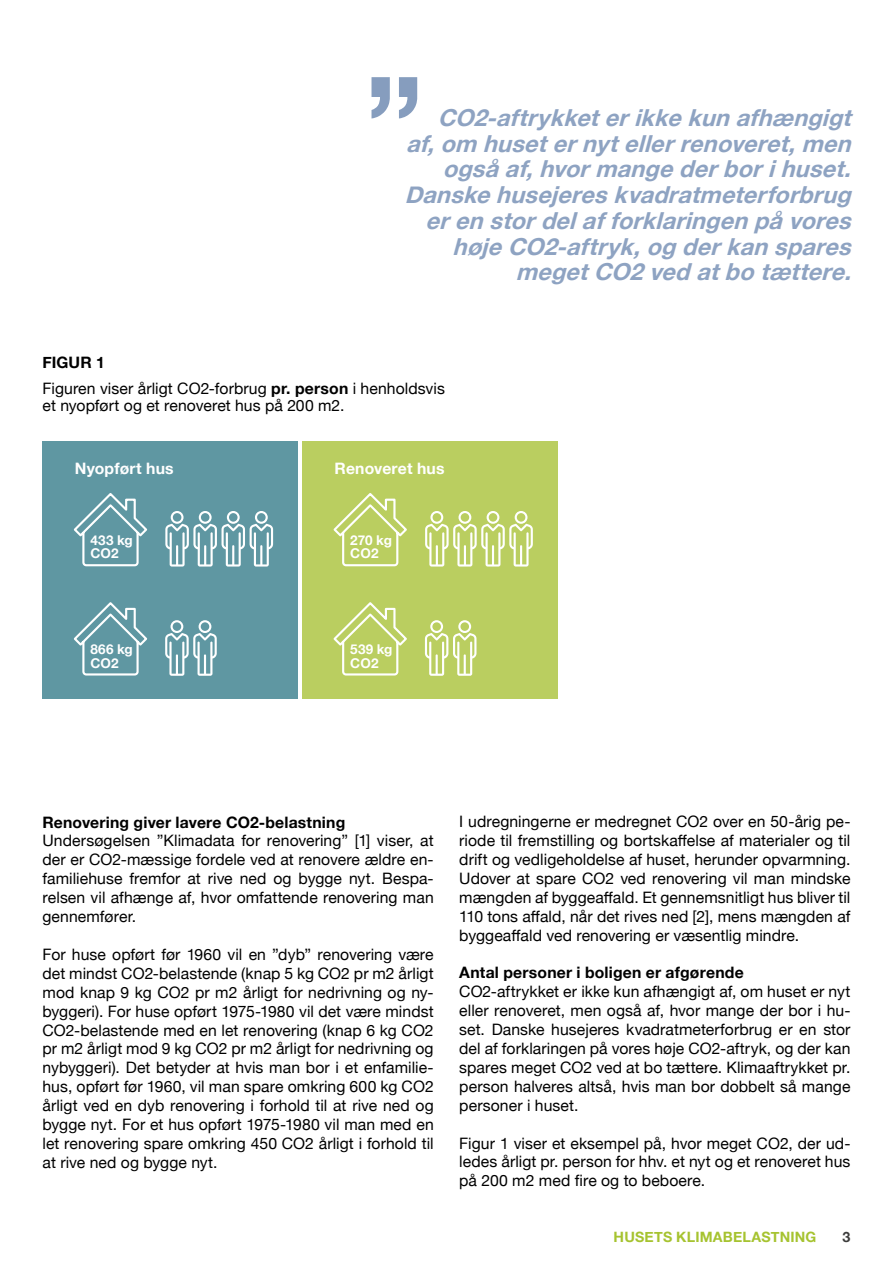
<style>
.page{position:relative;width:893px;height:1263px;background:#fff}
.page>*{position:absolute;margin:0;border:0;box-sizing:border-box;transform-origin:0 0}
.t1{font:700 128.7px "Helvetica Neue";color:#869dbe}
.t2{font:italic 700 23.4px/25.8px "Helvetica Neue";color:#8ea3c2;text-align:right}
.t3{font:15.75px/18.9px "Helvetica Neue";letter-spacing:.005em;color:#000;text-align:justify}
.t4{font:700 15.75px "Helvetica Neue";letter-spacing:.01em;color:#000}
.t5{font:700 15.75px "Helvetica Neue";letter-spacing:.01em;color:#fff}
.t6{font:700 14.25px "Helvetica Neue";letter-spacing:.015em;color:#a6c330}
.t7{font:700 14.25px "Helvetica Neue";color:#3c3c3b}
.t8{font:700 13.5px/13.5px "Helvetica Neue";letter-spacing:.01em;color:#fff}
.s1{font-weight:700}
</style>
<div class="page">
<div style="left:302px;top:441px;width:255px;height:89px;background:#bace60"></div>
<div style="left:302px;top:530px;width:255px;height:169px;background:#bace60"></div>
<svg style="left:333px;top:602px;width:74px;height:74px"></svg>
<svg style="left:333px;top:493px;width:74px;height:74px"></svg>
<svg style="left:425px;top:620px;width:52px;height:56px"></svg>
<svg style="left:425px;top:511px;width:108px;height:55px"></svg>
<div style="left:43px;top:441px;width:255px;height:89px;background:#5f97a2"></div>
<div style="left:43px;top:530px;width:255px;height:169px;background:#5f97a2"></div>
<svg style="left:74px;top:602px;width:74px;height:74px"></svg>
<svg style="left:73px;top:493px;width:75px;height:74px"></svg>
<svg style="left:165px;top:620px;width:52px;height:56px"></svg>
<svg style="left:165px;top:511px;width:109px;height:55px"></svg>
<p class="t4" style="left:43px;top:350px;width:64px">FIGUR 1</p>
<h1 class="t1" style="left:365px;top:22px;width:61px">”</h1>
<p class="t2" style="left:405px;top:105px;width:457px">CO2-aftrykketerikkekunafhængigt af,om huseternytellerrenoveret,men ogsåaf,hvormangederborihuset.<br>Danskehusejereskvadratmeterforbrug erenstordelafforklaringenpåvores højeCO2-aftryk,ogderkanspares megetCO2vedatbotættere.</p>
<p class="t3" style="left:43px;top:381px;width:404px;line-height:16.5px">Figuren viser årligt CO2-forbrug <span class="s1">pr. person</span> i henholdsvis et nyopført og et renoveret hus på 200 m2.</p>
<p class="t5" style="left:75px;top:456px;width:100px">Nyopført hus</p>
<p class="t5" style="left:335px;top:456px;width:112px">Renoveret hus</p>
<p class="t8" style="left:90px;top:533px;width:44px">433 kg<br>CO2</p>
<p class="t8" style="left:350px;top:533px;width:43px">270 kg<br>CO2</p>
<p class="t8" style="left:90px;top:643px;width:44px">866 kg<br>CO2</p>
<p class="t8" style="left:350px;top:643px;width:44px">539 kg<br>CO2</p>
<p class="t4" style="left:43px;top:810px;width:304px">Renovering giver lavere CO2-belastning</p>
<p class="t3" style="left:43px;top:832px;width:393px">Undersøgelsen ”Klimadata for renovering” [1] viser, at der er CO2-mæssige fordele ved at renovere ældre en&shy;familiehuse fremfor at rive ned og bygge nyt. Bespa&shy;relsen vil afhænge af, hvor omfattende renovering man gennemfører.</p>
<p class="t3" style="left:43px;top:946px;width:393px">For huse opført før 1960 vil en ”dyb” renovering være det mindst CO2-belastende (knap 5 kg CO2 pr m2 årligt mod knap 9 kg CO2 pr m2 årligt for nedrivning og ny&shy;byggeri). For huse opført 1975-1980 vil det være mindst CO2-belastende med en let renovering (knap 6 kg CO2 pr m2 årligt mod 9 kg CO2 pr m2 årligt for nedrivning og nybyggeri). Det betyder at hvis man bor i et enfamilie&shy;hus, opført før 1960, vil man spare omkring 600 kg CO2 årligt ved en dyb renovering i forhold til at rive ned og bygge nyt. For et hus opført 1975-1980 vil man med en let renovering spare omkring 450 CO2 årligt i forhold til at rive ned og bygge nyt.</p>
<p class="t3" style="left:459px;top:813px;width:393px">I udregningerne er medregnet CO2 over en 50-årig pe&shy;riode til fremstilling og bortskaffelse af materialer og til drift og vedligeholdelse af huset, herunder opvarmning.<br>Udover at spare CO2 ved renovering vil man mindske mængden af byggeaffald. Et gennemsnitligt hus bliver til 110 tons affald, når det rives ned [2], mens mængden af byggeaffald ved renovering er væsentlig mindre.</p>
<p class="t4" style="left:459px;top:960px;width:286px">Antal personer i boligen er afgørende</p>
<p class="t3" style="left:459px;top:983px;width:393px">CO2-aftrykket er ikke kun afhængigt af, om huset er nyt eller renoveret, men også af, hvor mange der bor i hu&shy;set. Danske husejeres kvadratmeterforbrug er en stor del af forklaringen på vores høje CO2-aftryk, og der kan spares meget CO2 ved at bo tættere. Klimaaftrykket pr. person halveres altså, hvis man bor dobbelt så mange personer i huset.</p>
<p class="t3" style="left:459px;top:1134px;width:393px">Figur 1 viser et eksempel på, hvor meget CO2, der ud&shy;ledes årligt pr. person for hhv. et nyt og et renoveret hus på 200 m2 med fire og to beboere.</p>
<p class="t6" style="left:614px;top:1225px;width:204px">HUSETS KLIMABELASTNING</p>
<p class="t7" style="left:842px;top:1225px;width:9px">3</p>
</div>
